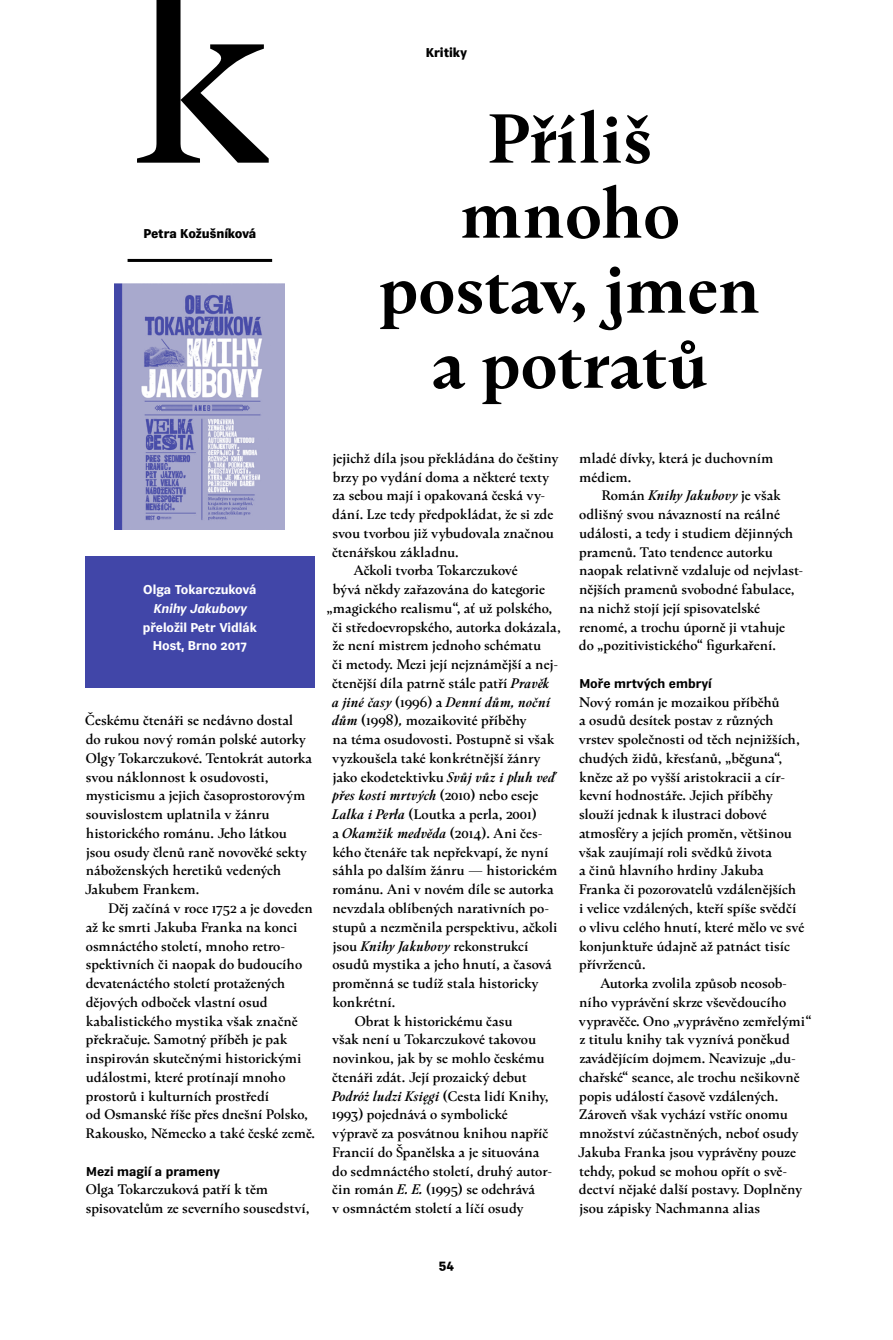
<style>
.page{position:relative;width:893px;height:1340px;background:#fff}
.page>*{position:absolute;margin:0;border:0;box-sizing:border-box;transform-origin:0 0}
.t1{font:300px "Kunda Book Premium";color:#000}
.t2{font:600 75px/75px "Kunda Book Premium";letter-spacing:-.005em;color:#000;text-align:center}
.t3{font:500 15px/18.8px "Kunda Book Premium";letter-spacing:-.01em;color:#000}
.t4{font:italic 600 15px "Kunda Book Premium";letter-spacing:-.015em;color:#000}
.t5{font:700 12.75px/18.8px "Vegan Sans Premium";letter-spacing:-.01em;color:#fff;text-align:center}
.t6{font:700 12.75px "Vegan Sans Premium";color:#000}
.t7{font:900 12.75px "Vegan Sans Premium";letter-spacing:-.015em;color:#000}
.t8{font:italic 700 12.75px "Vegan Sans Premium";letter-spacing:-.01em;color:#fff}
.t9{font:700 12.75px "Vegan MBL";color:#000}
.s1{font-weight:600;font-style:italic}
.s2{font-weight:500;font-style:normal}
</style>
<div class="page">
<hr style="left:128px;top:259px;width:144px;height:3px;background:#000">
<div style="left:85px;top:556px;width:230px;height:132px;background:#4146a8"></div>
<img style="left:115px;top:283px;width:170px;height:247px">
<h1 class="t1" style="left:125px;top:-106px;width:151px">k</h1>
<p class="t7" style="left:144px;top:226px;width:114px">Petra Kožušníková</p>
<p class="t7" style="left:426px;top:45px;width:43px">Kritiky</p>
<h2 class="t2" style="left:379px;top:101px;width:383px">Příliš mnoho postav, jmen a potratů</h2>
<p class="t5" style="left:143px;top:580px;width:115px">Olga Tokarczuková</p>
<p class="t8" style="left:153px;top:601px;width:95px">Knihy Jakubovy</p>
<p class="t5" style="left:143px;top:618px;width:116px">přeložil Petr Vidlák<br>Host, Brno 2017</p>
<p class="t3" style="left:85px;top:711px;width:229px">Českému čtenáři se nedávno dostal<br>do rukou nový román polské autorky<br>Olgy Tokarczukové. Tentokrát autorka svou náklonnost k osudovosti, mysticismu a jejich časoprostorovým souvislostem uplatnila v žánru historického románu. Jeho látkou jsou osudy členů raně novověké sekty náboženských heretiků vedených<br>Jakubem Frankem.</p>
<p class="t3" style="left:86px;top:898px;width:231px;text-indent:22px">Děj začíná v roce 1752 a je doveden až ke smrti Jakuba Franka na konci osmnáctého století, mnoho retro&shy;spektivních či naopak do budoucího devatenáctého století protažených dějových odboček vlastní osud kabalistického mystika však značně překračuje. Samotný příběh je pak inspirován skutečnými historickými událostmi, které protínají mnoho prostorů i kulturních prostředí<br>od Osmanské říše přes dnešní Polsko, Rakousko, Německo a také české země.</p>
<p class="t6" style="left:86px;top:1163px;width:135px">Mezi magií a prameny</p>
<p class="t3" style="left:86px;top:1180px;width:225px">Olga Tokarczuková patří k těm spisovatelům ze severního sousedství,</p>
<p class="t3" style="left:333px;top:448px;width:227px">jejichž díla jsou překládána do češtiny</p>
<p class="t3" style="left:333px;top:467px;width:218px">brzy po vydání doma a některé texty</p>
<p class="t3" style="left:333px;top:486px;width:214px">za sebou mají i opakovaná česká vy-</p>
<p class="t3" style="left:332px;top:505px;width:223px">dání. Lze tedy předpokládat, že si zde</p>
<p class="t3" style="left:333px;top:523px;width:223px">svou tvorbou již vybudovala značnou</p>
<p class="t3" style="left:332px;top:542px;width:128px">čtenářskou základnu.</p>
<p class="t3" style="left:353px;top:561px;width:166px">Ačkoli tvorba Tokarczukové</p>
<p class="t3" style="left:333px;top:580px;width:214px">bývá někdy zařazována do kategorie</p>
<p class="t3" style="left:327px;top:598px;width:227px">„magického realismu“, ať už polského,</p>
<p class="t3" style="left:332px;top:617px;width:230px">či středoevropského, autorka dokázala,</p>
<p class="t3" style="left:332px;top:636px;width:210px">že není mistrem jednoho schématu</p>
<p class="t3" style="left:332px;top:655px;width:228px">či metody. Mezi její nejznámější a nej-</p>
<p class="t3" style="left:332px;top:673px;width:219px">čtenější díla patrně stále patří <span class="s1">Pravěk</span></p>
<p class="t4" style="left:332px;top:693px;width:220px">a jiné časy <span class="s2">(1996) a</span> Denní dům, noční</p>
<p class="t3" style="left:332px;top:711px;width:196px"><span class="s1">dům</span> (1998)<span class="s1">,</span> mozaikovité příběhy</p>
<p class="t3" style="left:332px;top:730px;width:223px">na téma osudovosti. Postupně si však</p>
<p class="t3" style="left:332px;top:748px;width:210px">vyzkoušela také konkrétnější žánry</p>
<p class="t3" style="left:333px;top:767px;width:224px">jako ekodetektivku <span class="s1">Svůj vůz i pluh veď</span></p>
<p class="t4" style="left:332px;top:787px;width:208px">přes kosti mrtvých <span class="s2">(2010) nebo eseje</span></p>
<p class="t3" style="left:332px;top:805px;width:206px"><span class="s1">Lalka i Perła</span> (Loutka a perla, 2001)</p>
<p class="t3" style="left:332px;top:823px;width:212px">a <span class="s1">Okamžik medvěda</span> (2014). Ani čes-</p>
<p class="t3" style="left:332px;top:842px;width:218px">kého čtenáře tak nepřekvapí, že nyní</p>
<p class="t3" style="left:333px;top:861px;width:226px">sáhla po dalším žánru — historickém</p>
<p class="t3" style="left:333px;top:880px;width:223px">románu. Ani v novém díle se autorka</p>
<p class="t3" style="left:332px;top:898px;width:218px">nevzdala oblíbených narativních po-</p>
<p class="t3" style="left:333px;top:917px;width:226px">stupů a nezměnila perspektivu, ačkoli</p>
<p class="t3" style="left:333px;top:936px;width:197px">jsou <span class="s1">Knihy Jakubovy</span> rekonstrukcí</p>
<p class="t3" style="left:332px;top:955px;width:221px">osudů mystika a jeho hnutí, a časová</p>
<p class="t3" style="left:333px;top:973px;width:208px">proměnná se tudíž stala historicky</p>
<p class="t3" style="left:332px;top:992px;width:64px">konkrétní.</p>
<p class="t3" style="left:355px;top:1011px;width:159px">Obrat k historickému času</p>
<p class="t3" style="left:332px;top:1030px;width:205px">však není u Tokarczukové takovou</p>
<p class="t3" style="left:332px;top:1048px;width:214px">novinkou, jak by se mohlo českému</p>
<p class="t3" style="left:332px;top:1067px;width:196px">čtenáři zdát. Její prozaický debut</p>
<p class="t4" style="left:332px;top:1087px;width:218px">Podróż ludzi Księgi <span class="s2">(Cesta lidí Knihy,</span></p>
<p class="t3" style="left:332px;top:1105px;width:177px">1993) pojednává o symbolické</p>
<p class="t3" style="left:332px;top:1123px;width:218px">výpravě za posvátnou knihou napříč</p>
<p class="t3" style="left:332px;top:1142px;width:209px">Francií do Španělska a je situována</p>
<p class="t3" style="left:332px;top:1161px;width:222px">do sedmnáctého století, druhý autor-</p>
<p class="t3" style="left:332px;top:1180px;width:204px">čin román <span class="s1">E. E.</span> (1995) se odehrává</p>
<p class="t3" style="left:332px;top:1198px;width:193px">v osmnáctém století a líčí osudy</p>
<p class="t9" style="left:439px;top:1256px;width:17px">54</p>
<p class="t3" style="left:579px;top:448px;width:196px">mladé dívky, která je duchovním médiem.</p>
<p class="t3" style="left:579px;top:486px;width:226px;text-indent:22px">Román <span class="s1">Knihy Jakubovy</span> je však odlišný svou návazností na reálné události, a tedy i studiem dějinných pramenů. Tato tendence autorku naopak relativně vzdaluje od nejvlast&shy;nějších pramenů svobodné fabulace, na nichž stojí její spisovatelské renomé, a trochu úporně ji vtahuje do „pozitivistického“ figurkaření.</p>
<p class="t6" style="left:579px;top:676px;width:134px">Moře mrtvých embryí</p>
<p class="t3" style="left:579px;top:692px;width:227px">Nový román je mozaikou příběhů<br>a osudů desítek postav z různých vrstev společnosti od těch nejnižších, chudých židů, křesťanů, „běguna“, kněze až po vyšší aristokracii a cír&shy;kevní hodnostáře. Jejich příběhy slouží jednak k ilustraci dobové atmosféry a jejích proměn, většinou však zaujímají roli svědků života<br>a činů hlavního hrdiny Jakuba Franka či pozorovatelů vzdálenějších<br>i velice vzdálených, kteří spíše svědčí o vlivu celého hnutí, které mělo ve své konjunktuře údajně až patnáct tisíc přívrženců.</p>
<p class="t3" style="left:578px;top:973px;width:235px;text-indent:22px">Autorka zvolila způsob neosob&shy;ního vyprávění skrze vševědoucího vypravěče. Ono „vyprávěno zemřelými“ z titulu knihy tak vyznívá poněkud zavádějícím dojmem. Neavizuje „du&shy;chařské“ seance, ale trochu nešikovně popis událostí časově vzdálených.<br>Zároveň však vychází vstříc onomu množství zúčastněných, neboť osudy Jakuba Franka jsou vyprávěny pouze tehdy, pokud se mohou opřít o svě&shy;dectví nějaké další postavy. Doplněny jsou zápisky Nachmanna alias</p>
</div>
